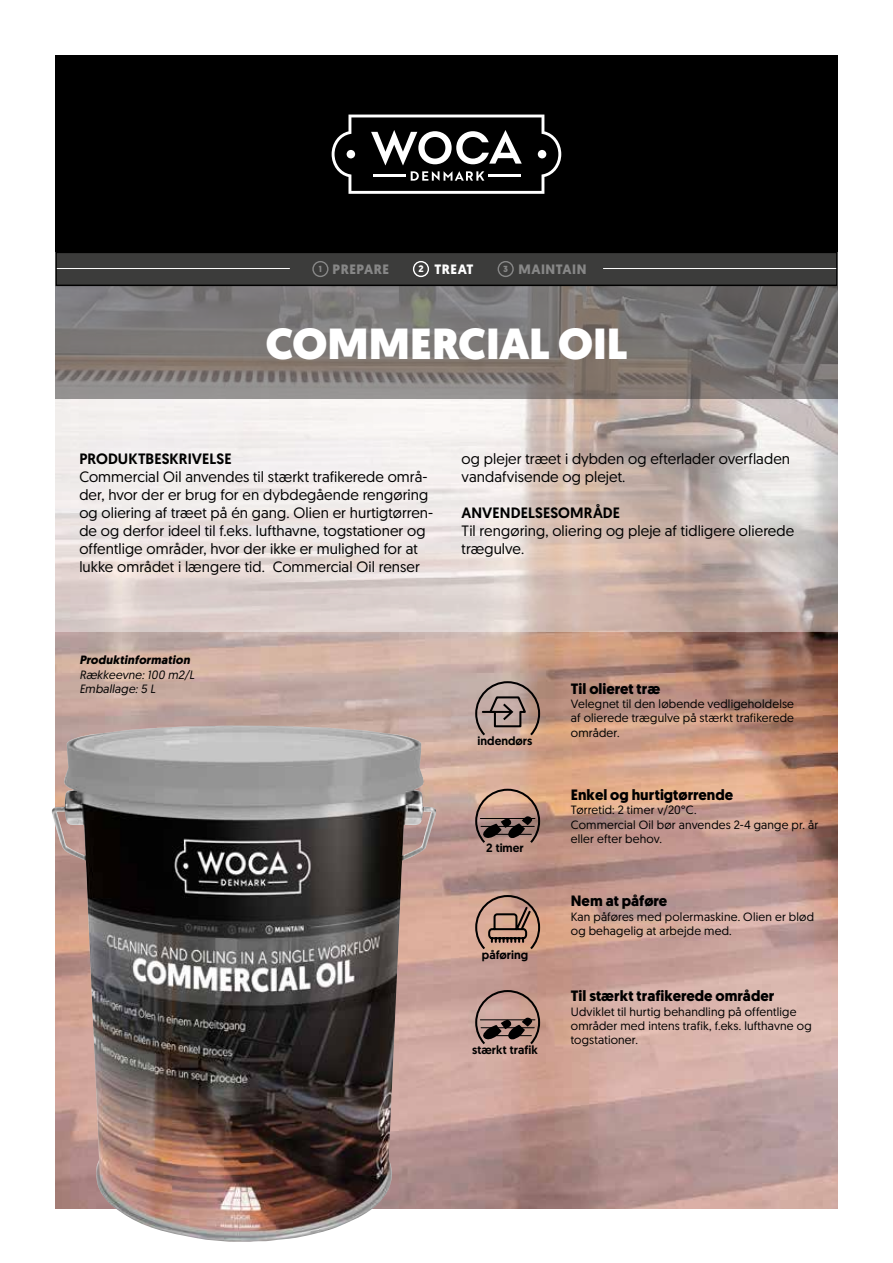
<style>
.page{position:relative;width:893px;height:1263px;background:#fff}
.page>*{position:absolute;margin:0;border:0;box-sizing:border-box;transform-origin:0 0}
.t1{font:900 43.5px "Geomanist";color:#fff}
.t2{font:15px/18px "Geomanist";letter-spacing:.005em;color:#000}
.t3{font:700 15px "Geomanist";color:#000}
.t4{font:500 15px "Geomanist";letter-spacing:.01em;color:#000}
.t5{font:700 13.5px "Geomanist";letter-spacing:.04em;color:#878787}
.t6{font:700 13.5px "Geomanist";letter-spacing:.04em;color:#fff}
.t7{font:12px/14.4px "Geomanist";letter-spacing:.015em;color:#000}
.t8{font:500 12px "Geomanist";color:#000}
.t9{font:italic 12px/14.4px "Geomanist";letter-spacing:.01em;color:#000}
.t10{font:italic 700 12px "Geomanist";letter-spacing:.015em;color:#000}
.s1{font-size:8.85px}
.s2{font-size:9.45px}
</style>
<div class="page">
<img style="left:55px;top:631px;width:783px;height:577px">
<div style="left:55px;top:55px;width:783px;height:197px;background:#000"></div>
<svg style="left:332px;top:115px;width:229px;height:79px"></svg>
<svg style="left:55px;top:286px;width:783px;height:113px;background:#7d7876"></svg>
<svg style="left:475px;top:895px;width:65px;height:54px;background:#ab8573"></svg>
<svg style="left:475px;top:789px;width:65px;height:54px;background:#997a6d"></svg>
<img style="left:52px;top:725px;width:384px;height:517px">
<svg style="left:475px;top:681px;width:65px;height:54px;background:#a08a82"></svg>
<svg style="left:55px;top:399px;width:783px;height:232px"></svg>
<svg style="left:475px;top:990px;width:65px;height:54px;background:#9b7b73"></svg>
<div style="left:56px;top:252px;width:781px;height:33px;background:#3c3c3b"></div>
<hr style="left:56px;top:268px;width:234px;height:1px;background:#fff">
<hr style="left:603px;top:268px;width:234px;height:1px;background:#fff">
<div style="left:312px;top:261px;width:16px;height:16px;border:1px solid #878787;border-radius:50%"></div>
<div style="left:413px;top:261px;width:16px;height:16px;border:1px solid #fff;border-radius:50%"></div>
<div style="left:498px;top:261px;width:16px;height:16px;border:1px solid #878787;border-radius:50%"></div>
<div style="left:55px;top:252px;width:783px;height:34px;border:2px solid #000"></div>
<p class="t5" style="left:319px;top:260px;width:72px"><span class="s1">1</span> PREPARE</p>
<p class="t6" style="left:418px;top:260px;width:57px"><span class="s2">2</span> TREAT</p>
<p class="t5" style="left:503px;top:260px;width:85px"><span class="s1">3</span> MAINTAIN</p>
<h1 class="t1" style="left:266px;top:314px;width:363px">COMMERCIAL OIL</h1>
<p class="t4" style="left:79px;top:449px;width:154px">PRODUKTBESKRIVELSE</p>
<p class="t2" style="left:79px;top:467px;width:355px">Commercial Oil anvendes til stærkt trafikerede områ&shy;der, hvor der er brug for en dybdegående rengøring og oliering af træet på én gang. Olien er hurtigtørren&shy;de og derfor ideel til f.eks. lufthavne, togstationer og offentlige områder, hvor der ikke er mulighed for at lukke området i længere tid. Commercial Oil renser</p>
<p class="t2" style="left:462px;top:449px;width:330px">og plejer træet i dybden og efterlader overfladen vandafvisende og plejet.</p>
<p class="t4" style="left:462px;top:503px;width:160px">ANVENDELSESOMRÅDE</p>
<p class="t2" style="left:462px;top:521px;width:334px">Til rengøring, oliering og pleje af tidligere olierede trægulve.</p>
<p class="t10" style="left:79px;top:652px;width:112px">Produktinformation</p>
<p class="t9" style="left:79px;top:667px;width:117px">Rækkeevne: 100 m2/L<br>Emballage: 5 L</p>
<p class="t8" style="left:478px;top:732px;width:56px">indendørs</p>
<p class="t8" style="left:486px;top:840px;width:39px">2 timer</p>
<p class="t8" style="left:482px;top:946px;width:48px">påføring</p>
<p class="t8" style="left:472px;top:1041px;width:67px">stærkt trafik</p>
<p class="t3" style="left:571px;top:678px;width:91px">Til olieret træ</p>
<p class="t7" style="left:571px;top:696px;width:225px;text-align:justify">Velegnet til den løbende vedligeholdelse af olierede trægulve på stærkt trafikerede områder.</p>
<p class="t3" style="left:571px;top:785px;width:164px">Enkel og hurtigtørrende</p>
<p class="t7" style="left:571px;top:803px;width:249px">Tørretid: 2 timer v/20°C.<br>Commercial Oil bør anvendes 2-4 gange pr. år eller efter behov.</p>
<p class="t3" style="left:571px;top:891px;width:98px">Nem at påføre</p>
<p class="t7" style="left:571px;top:909px;width:245px">Kan påføres med polermaskine. Olien er blød og behagelig at arbejde med.</p>
<p class="t3" style="left:571px;top:986px;width:205px">Til stærkt trafikerede områder</p>
<p class="t7" style="left:571px;top:1004px;width:242px">Udviklet til hurtig behandling på offentlige områder med intens trafik, f.eks. lufthavne og togstationer.</p>
</div>
